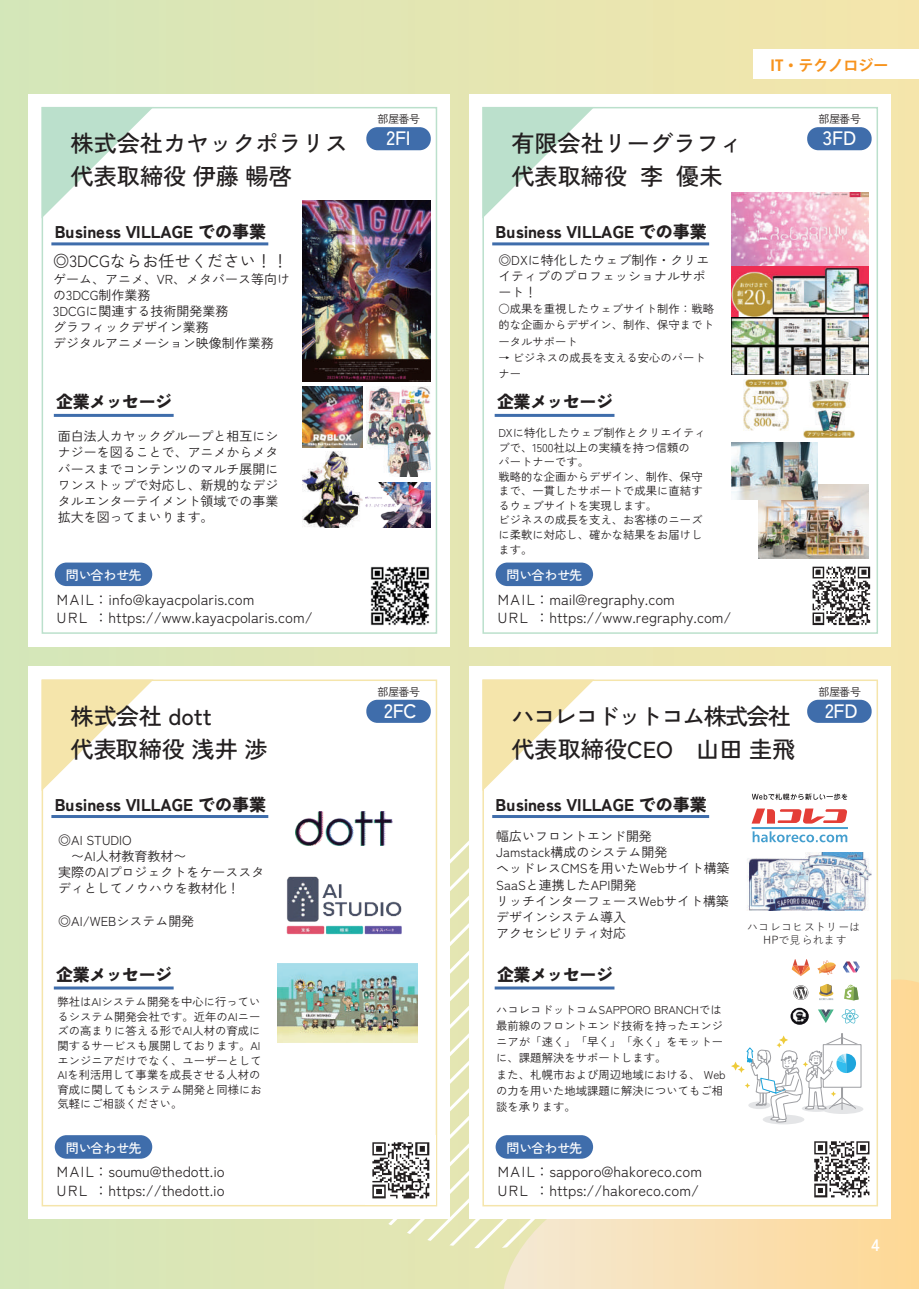
<style>
.page{position:relative;width:919px;height:1289px;background:#fff}
.page>*{position:absolute;margin:0;border:0;box-sizing:border-box;transform-origin:0 0}
.t1{font:500 23.1px/32.8px "Zen Kaku Gothic New";color:#231f20}
.t2{font:500 23.1px/32.8px "Zen Kaku Gothic New";letter-spacing:-.075em;color:#231f20}
.t3{font:500 19.5px "Zen Kaku Gothic New";letter-spacing:-.005em;color:#fff}
.t4{font:900 16.95px "Zen Kaku Gothic New";letter-spacing:-.01em;color:#231f20}
.t5{font:900 16.95px "Zen Kaku Gothic New";letter-spacing:-.03em;color:#231f20}
.t6{font:700 16.5px "Zen Kaku Gothic New";color:#fff}
.t7{font:16.2px "Zen Kaku Gothic New";color:#231f20}
.t8{font:700 15px "Koz Go Pr 6 N";color:#f7931d}
.t9{font:14.55px/18.3px "Zen Kaku Gothic New";color:#231f20}
.t10{font:12.9px/16.2px "Zen Kaku Gothic New";color:#231f20}
.t11{font:500 12.9px "Zen Kaku Gothic New";color:#fff}
.t12{font:11.4px/14.5px "Zen Kaku Gothic New";color:#231f20}
.t13{font:10.95px/13.4px "Yu Go Pr 6 N";letter-spacing:.005em;color:#231f20;text-align:center}
.t14{font:10.95px "Zen Kaku Gothic New";color:#231f20}
</style>
<div class="page">
<div style="left:0;top:1px;width:918px;height:1287px;background:linear-gradient(to right,#d4e6b9,#f5e6ac)"></div>
<svg style="left:440px;top:1007px;width:29px;height:241px"></svg>
<svg style="left:454px;top:1021px;width:50px;height:227px;background:#e8e9bd"></svg>
<svg style="left:504px;top:979px;width:414px;height:309px;background:#f9dfb0"></svg>
<div style="left:753px;top:49px;width:165px;height:29px;background:#fff"></div>
<div style="left:469px;top:93px;width:421px;height:553px;background:#fff"></div>
<div style="left:28px;top:666px;width:422px;height:553px;background:#fff"></div>
<div style="left:469px;top:666px;width:421px;height:553px;background:#fff"></div>
<div style="left:482px;top:679px;width:396px;height:527px;background:#fff;border:2px solid #f5e5ab"></div>
<svg style="left:482px;top:679px;width:112px;height:112px"></svg>
<div style="left:495px;top:1135px;width:98px;height:23px;background:#3f6dab;border-radius:12px"></div>
<div style="left:807px;top:699px;width:64px;height:24px;background:#3f6dab;border-radius:11px"></div>
<hr style="left:492px;top:815px;width:217px;height:3px;background:#3f6dab">
<hr style="left:494px;top:986px;width:120px;height:3px;background:#3f6dab">
<div style="left:42px;top:679px;width:395px;height:527px;background:#fff;border:2px solid #f5e5ab"></div>
<svg style="left:42px;top:679px;width:111px;height:112px"></svg>
<div style="left:55px;top:1135px;width:97px;height:23px;background:#3f6dab;border-radius:12px"></div>
<div style="left:366px;top:699px;width:65px;height:24px;background:#3f6dab;border-radius:11px"></div>
<hr style="left:51px;top:815px;width:217px;height:3px;background:#3f6dab">
<hr style="left:54px;top:986px;width:120px;height:3px;background:#3f6dab">
<div style="left:28px;top:93px;width:422px;height:553px;background:#fff"></div>
<img style="left:366px;top:1135px;width:69px;height:69px">
<img style="left:277px;top:963px;width:141px;height:79px">
<img style="left:286px;top:876px;width:116px;height:59px">
<img style="left:296px;top:812px;width:97px;height:33px">
<img style="left:814px;top:1141px;width:56px;height:57px">
<svg style="left:751px;top:808px;width:96px;height:34px"></svg>
<svg style="left:752px;top:793px;width:95px;height:7px"></svg>
<svg style="left:818px;top:1009px;width:15px;height:14px"></svg>
<svg style="left:841px;top:1009px;width:17px;height:14px"></svg>
<img style="left:790px;top:1007px;width:18px;height:17px">
<svg style="left:762px;top:1114px;width:42px;height:10px"></svg>
<div style="left:841px;top:1033px;width:1px;height:64px;border:1px solid #9e9fa3"></div>
<svg style="left:731px;top:1035px;width:132px;height:87px"></svg>
<svg style="left:817px;top:960px;width:43px;height:14px"></svg>
<svg style="left:791px;top:959px;width:18px;height:17px"></svg>
<svg style="left:819px;top:984px;width:15px;height:16px"></svg>
<svg style="left:844px;top:984px;width:14px;height:16px"></svg>
<svg style="left:793px;top:985px;width:15px;height:14px"></svg>
<img style="left:747px;top:852px;width:124px;height:58px">
<div style="left:482px;top:107px;width:396px;height:527px;background:#fff;border:2px solid #bbe0cc"></div>
<svg style="left:482px;top:107px;width:112px;height:111px"></svg>
<div style="left:495px;top:562px;width:98px;height:24px;background:#3f6dab;border-radius:12px"></div>
<div style="left:807px;top:127px;width:64px;height:23px;background:#3f6dab;border-radius:11px"></div>
<hr style="left:492px;top:242px;width:217px;height:3px;background:#3f6dab">
<hr style="left:494px;top:414px;width:120px;height:3px;background:#3f6dab">
<img style="left:812px;top:566px;width:59px;height:60px">
<img style="left:731px;top:192px;width:137px;height:74px">
<img style="left:731px;top:317px;width:137px;height:57px">
<img style="left:731px;top:266px;width:137px;height:51px">
<img style="left:758px;top:485px;width:110px;height:73px">
<img style="left:743px;top:379px;width:45px;height:51px">
<img style="left:803px;top:379px;width:50px;height:59px">
<img style="left:731px;top:442px;width:86px;height:58px">
<div style="left:42px;top:107px;width:395px;height:527px;background:#fff;border:2px solid #bbe0cc"></div>
<svg style="left:42px;top:107px;width:111px;height:111px"></svg>
<div style="left:55px;top:562px;width:97px;height:24px;background:#3f6dab;border-radius:12px"></div>
<div style="left:366px;top:127px;width:65px;height:23px;background:#3f6dab;border-radius:11px"></div>
<hr style="left:51px;top:242px;width:217px;height:3px;background:#3f6dab">
<hr style="left:54px;top:414px;width:120px;height:3px;background:#3f6dab">
<img style="left:370px;top:566px;width:60px;height:60px">
<img style="left:365px;top:482px;width:65px;height:45px">
<img style="left:366px;top:386px;width:64px;height:90px">
<img style="left:302px;top:386px;width:61px;height:61px">
<img style="left:302px;top:200px;width:128px;height:181px">
<img style="left:302px;top:452px;width:61px;height:75px">
<h1 class="t1" style="left:71px;top:127px;width:279px">株式会社カヤックポラリス代表取締役 伊藤 暢啓</h1>
<h3 class="t4" style="left:55px;top:221px;width:213px">Business VILLAGE での事業</h3>
<h3 class="t7" style="left:53px;top:252px;width:237px">◎3DCGならお任せください！！</h3>
<p class="t10" style="left:53px;top:271px;width:238px">ゲーム、アニメ、VR、メタバース等向けの3DCG制作業務<br>3DCGに関連する技術開発業務<br>グラフィックデザイン業務<br>デジタルアニメーション映像制作業務</p>
<h3 class="t5" style="left:56px;top:391px;width:117px">企業メッセージ</h3>
<p class="t10" style="left:58px;top:428px;width:222px;text-align:justify">面白法人カヤックグループと相互にシナジーを図ることで、アニメからメタバースまでコンテンツのマルチ展開にワンストップで対応し、新規的なデジタルエンターテイメント領域での事業拡大を図ってまいります。</p>
<p class="t11" style="left:66px;top:567px;width:77px">問い合わせ先</p>
<p class="t9" style="left:57px;top:590px;width:199px">MAIL：info@kayacpolaris.com<br>URL</p>
<p class="t9" style="left:94px;top:608px;width:220px">：https://www.kayacpolaris.com/</p>
<h1 class="t1" style="left:71px;top:699px;width:198px">株式会社 dott<br>代表取締役 浅井 渉</h1>
<h3 class="t4" style="left:55px;top:793px;width:213px">Business VILLAGE での事業</h3>
<p class="t10" style="left:58px;top:831px;width:207px">◎AI STUDIO<br>　〜AI人材教育教材〜<br>実際のAIプロジェクトをケーススタディとしてノウハウを教材化！</p>
<p class="t10" style="left:58px;top:912px;width:137px">◎AI/WEBシステム開発</p>
<h3 class="t5" style="left:56px;top:964px;width:117px">企業メッセージ</h3>
<p class="t12" style="left:57px;top:994px;width:206px;text-align:justify">弊社はAIシステム開発を中心に行っているシステム開発会社です。近年のAIニーズの高まりに答える形でAI人材の育成に関するサービスも展開しております。AIエンジニアだけでなく、ユーザーとしてAIを利活用して事業を成長させる人材の育成に関してもシステム開発と同様にお気軽にご相談ください。</p>
<p class="t11" style="left:66px;top:1139px;width:77px">問い合わせ先</p>
<p class="t9" style="left:57px;top:1162px;width:169px">MAIL：soumu@thedott.io<br>URL</p>
<p class="t9" style="left:94px;top:1180px;width:132px">：https://thedott.io</p>
<p class="t14" style="left:377px;top:113px;width:44px">部屋番号</p>
<h2 class="t3" style="left:386px;top:126px;width:26px">2FI</h2>
<p class="t14" style="left:377px;top:685px;width:44px">部屋番号</p>
<h2 class="t3" style="left:384px;top:699px;width:34px">2FC</h2>
<h3 class="t8" style="left:770px;top:57px;width:119px">IT・テクノロジー</h3>
<h1 class="t1" style="left:511px;top:127px;width:232px">有限会社リーグラフィ代表取締役 李 優未</h1>
<h3 class="t4" style="left:495px;top:221px;width:213px">Business VILLAGE での事業</h3>
<p class="t10" style="left:498px;top:252px;width:212px">◎DXに特化したウェブ制作・クリエイティブのプロフェッショナルサポート！</p>
<p class="t12" style="left:498px;top:301px;width:217px;line-height:16.2px;text-align:justify">○成果を重視したウェブサイト制作：戦略的な企画からデザイン、制作、保守までトータルサポート</p>
<p class="t12" style="left:498px;top:349px;width:209px;line-height:16.2px">→ ビジネスの成長を支える安心のパートナー</p>
<h3 class="t5" style="left:497px;top:391px;width:117px">企業メッセージ</h3>
<p class="t12" style="left:498px;top:425px;width:209px">DXに特化したウェブ制作とクリエイティブで、1500社以上の実績を持つ信頼の<br>パートナーです。<br>戦略的な企画からデザイン、制作、保守まで、一貫したサポートで成果に直結するウェブサイトを実現します。<br>ビジネスの成長を支え、お客様のニーズに柔軟に対応し、確かな結果をお届けします。</p>
<p class="t11" style="left:506px;top:567px;width:77px">問い合わせ先</p>
<p class="t9" style="left:497px;top:590px;width:179px">MAIL：mail@regraphy.com<br>URL</p>
<p class="t9" style="left:534px;top:608px;width:198px">：https://www.regraphy.com/</p>
<h1 class="t2" style="left:511px;top:699px;width:285px">ハコレコドットコム株式会社代表取締役CEO　山田 圭飛</h1>
<h3 class="t4" style="left:495px;top:793px;width:213px">Business VILLAGE での事業</h3>
<p class="t14" style="left:818px;top:113px;width:44px">部屋番号</p>
<h2 class="t3" style="left:822px;top:126px;width:35px">3FD</h2>
<p class="t14" style="left:818px;top:685px;width:44px">部屋番号</p>
<h2 class="t3" style="left:825px;top:699px;width:34px">2FD</h2>
<p class="t10" style="left:496px;top:828px;width:235px">幅広いフロントエンド開発<br>Jamstack構成のシステム開発<br>ヘッドレスCMSを用いたWebサイト構築<br>SaaSと連携したAPI開発<br>リッチインターフェースWebサイト構築デザインシステム導入<br>アクセシビリティ対応</p>
<h3 class="t5" style="left:497px;top:964px;width:117px">企業メッセージ</h3>
<p class="t12" style="left:496px;top:1001px;width:231px;line-height:16.2px">ハコレコドットコムSAPPORO BRANCHでは最前線のフロントエンド技術を持ったエンジニアが「速く」「早く」「永く」をモットーに、課題解決をサポートします。<br>また、札幌市および周辺地域における、 Webの力を用いた地域課題に解決についてもご相談を承ります。</p>
<p class="t11" style="left:506px;top:1139px;width:77px">問い合わせ先</p>
<p class="t9" style="left:497px;top:1162px;width:206px">MAIL：sapporo@hakoreco.com<br>URL</p>
<p class="t9" style="left:534px;top:1180px;width:166px">：https://hakoreco.com/</p>
<p class="t13" style="left:747px;top:918px;width:115px">ハコレコヒストリーは<br>HPで見られます</p>
<h3 class="t6" style="left:871px;top:1234px;width:10px">4</h3>
</div>
